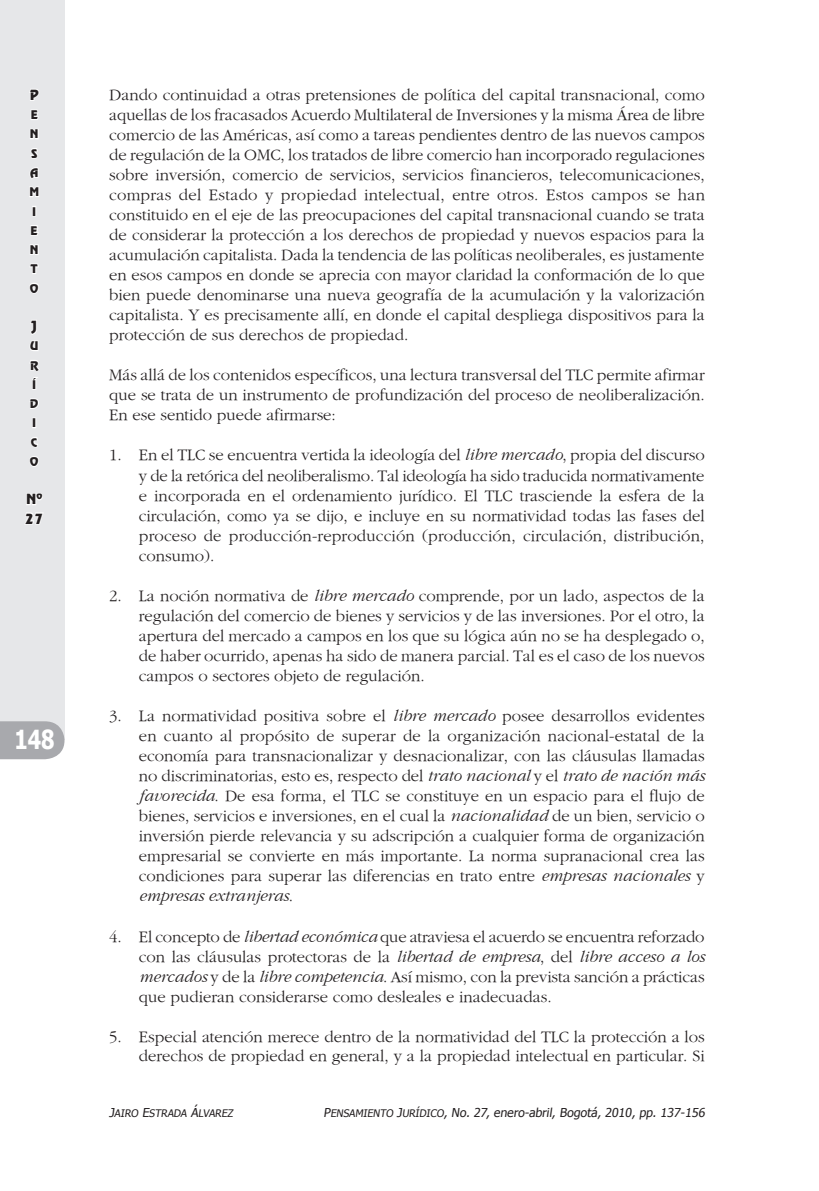
<style>
.page{position:relative;width:819px;height:1191px;background:#fff}
.page>*{position:absolute;margin:0;border:0;box-sizing:border-box;transform-origin:0 0}
.t1{font:700 26.25px "Tahoma";color:#fff;scale:.8 1}
.t2{font:16.62px/19.9px "Gourmand";color:#231f20;text-align:justify}
.t3{font:14px/19.2px "Revue BT Regular SC850";color:#231f20}
.t4{font:12.25px "Tahoma";color:#231f20}
.t5{font:11.9px/19.2px "Revue BT Regular SC850";color:#231f20}
.t6{font:10.33px "Tahoma SC850";color:#231f20}
.s1{font-style:italic}
.s2{font-size:12.25px}
.s3{font-family:"Tahoma SC850";font-size:10.33px}
.s4{font-family:"Tahoma SC850"}
</style>
<div class="page">
<div style="left:0;top:0;width:64px;height:739px;background:#e6e7e9"></div>
<svg style="left:0;top:721px;width:64px;height:38px"></svg>
<svg style="left:29px;top:89px;width:10px;height:12px"></svg>
<svg style="left:31px;top:109px;width:8px;height:11px"></svg>
<svg style="left:30px;top:129px;width:9px;height:10px"></svg>
<svg style="left:30px;top:148px;width:8px;height:11px"></svg>
<svg style="left:29px;top:167px;width:10px;height:30px"></svg>
<div style="left:32px;top:206px;width:4px;height:10px;border:2px solid #fff"></div>
<svg style="left:30px;top:225px;width:9px;height:11px"></svg>
<svg style="left:30px;top:244px;width:9px;height:11px"></svg>
<svg style="left:30px;top:264px;width:9px;height:10px"></svg>
<svg style="left:29px;top:283px;width:10px;height:11px"></svg>
<svg style="left:29px;top:320px;width:10px;height:31px"></svg>
<svg style="left:30px;top:360px;width:10px;height:30px"></svg>
<svg style="left:29px;top:398px;width:10px;height:11px"></svg>
<div style="left:32px;top:417px;width:4px;height:11px;border:2px solid #fff"></div>
<svg style="left:30px;top:437px;width:8px;height:11px"></svg>
<svg style="left:29px;top:456px;width:10px;height:11px"></svg>
<svg style="left:25px;top:493px;width:18px;height:32px"></svg>
<p class="t3" style="left:30px;top:85px;width:11px">P</p>
<p class="t5" style="left:29px;top:105px;width:11px">E<br>N<br>S<br>A<br>M<br>I<br>E<br>N<br>T<br>O</p>
<p class="t3" style="left:31px;top:316px;width:7px">J</p>
<p class="t5" style="left:30px;top:336px;width:10px">U<br>R<br>Í<br>D<br>I<br>C<br>O</p>
<p class="t3" style="left:25px;top:489px;width:20px">Nº<br>27</p>
<h1 class="t1" style="left:14px;top:721px;width:52px">148</h1>
<p class="t2" style="left:109px;top:85px;width:597px">Dando continuidad a otras pretensiones de política del capital transnacional, como aquellas de los fracasados Acuerdo Multilateral de Inversiones y la misma Área de libre comercio de las Américas, así como a tareas pendientes dentro de las nuevos campos de regulación de la OMC, los tratados de libre comercio han incorporado regulaciones sobre inversión, comercio de servicios, servicios financieros, telecomunicaciones, compras del Estado y propiedad intelectual, entre otros. Estos campos se han constituido en el eje de las preocupaciones del capital transnacional cuando se trata de considerar la protección a los derechos de propiedad y nuevos espacios para la acumulación capitalista. Dada la tendencia de las políticas neoliberales, es justamente en esos campos en donde se aprecia con mayor claridad la conformación de lo que bien puede denominarse una nueva geografía de la acumulación y la valorización capitalista. Y es precisamente allí, en donde el capital despliega dispositivos para la protección de sus derechos de propiedad.</p>
<p class="t2" style="left:109px;top:365px;width:597px">Más allá de los contenidos específicos, una lectura transversal del TLC permite afirmar que se trata de un instrumento de profundización del proceso de neoliberalización.<br>En ese sentido puede afirmarse:</p>
<p class="t2" style="left:139px;top:445px;width:567px;text-indent:-30px">1. En el TLC se encuentra vertida la ideología del <span class="s1">libre mercado</span>, propia del discurso y de la retórica del neoliberalismo. Tal ideología ha sido traducida normativamente e incorporada en el ordenamiento jurídico. El TLC trasciende la esfera de la circulación, como ya se dijo, e incluye en su normatividad todas las fases del proceso de producción-reproducción (producción, circulación, distribución, consumo).</p>
<p class="t2" style="left:139px;top:586px;width:567px;text-indent:-30px">2. La noción normativa de <span class="s1">libre mercado</span> comprende, por un lado, aspectos de la regulación del comercio de bienes y servicios y de las inversiones. Por el otro, la apertura del mercado a campos en los que su lógica aún no se ha desplegado o, de haber ocurrido, apenas ha sido de manera parcial. Tal es el caso de los nuevos campos o sectores objeto de regulación.</p>
<p class="t2" style="left:139px;top:706px;width:567px;text-indent:-30px">3. La normatividad positiva sobre el <span class="s1">libre mercado</span> posee desarrollos evidentes en cuanto al propósito de superar de la organización nacional-estatal de la economía para transnacionalizar y desnacionalizar, con las cláusulas llamadas no discriminatorias, esto es, respecto del <span class="s1">trato nacional</span> y el <span class="s1">trato de nación más favorecida</span>. De esa forma, el TLC se constituye en un espacio para el flujo de bienes, servicios e inversiones, en el cual la <span class="s1">nacionalidad</span> de un bien, servicio o inversión pierde relevancia y su adscripción a cualquier forma de organización empresarial se convierte en más importante. La norma supranacional crea las condiciones para superar las diferencias en trato entre <span class="s1">empresas nacionales</span> y <span class="s1">empresas extranjeras</span>.</p>
<p class="t2" style="left:139px;top:926px;width:567px;text-indent:-30px">4. El concepto de <span class="s1">libertad económica</span> que atraviesa el acuerdo se encuentra reforzado con las cláusulas protectoras de la <span class="s1">libertad de empresa</span>, del <span class="s1">libre acceso a los mercados</span> y de la <span class="s1">libre competencia</span>. Así mismo, con la prevista sanción a prácticas que pudieran considerarse como desleales e inadecuadas.</p>
<p class="t2" style="left:109px;top:1026px;width:597px;text-align:right">5. Especial atención merece dentro de la normatividad del TLC la protección a los derechos de propiedad en general, y a la propiedad intelectual en particular. Si</p>
<p class="t6" style="left:109px;top:1105px;width:174px"><span class="s2">J</span>AI RO <span class="s2">E</span>STRADA <span class="s2">Á</span>LVAREZ <span class="s2">P</span></p>
<p class="t4" style="left:330px;top:1103px;width:378px"><span class="s3">ENSAMIENTO</span> <span class="s4">J</span> <span class="s3">URÍDICO</span><span class="s4">,</span> No. 27, enero-abril, Bogotá, 2010, pp. 137-156</p>
</div>
